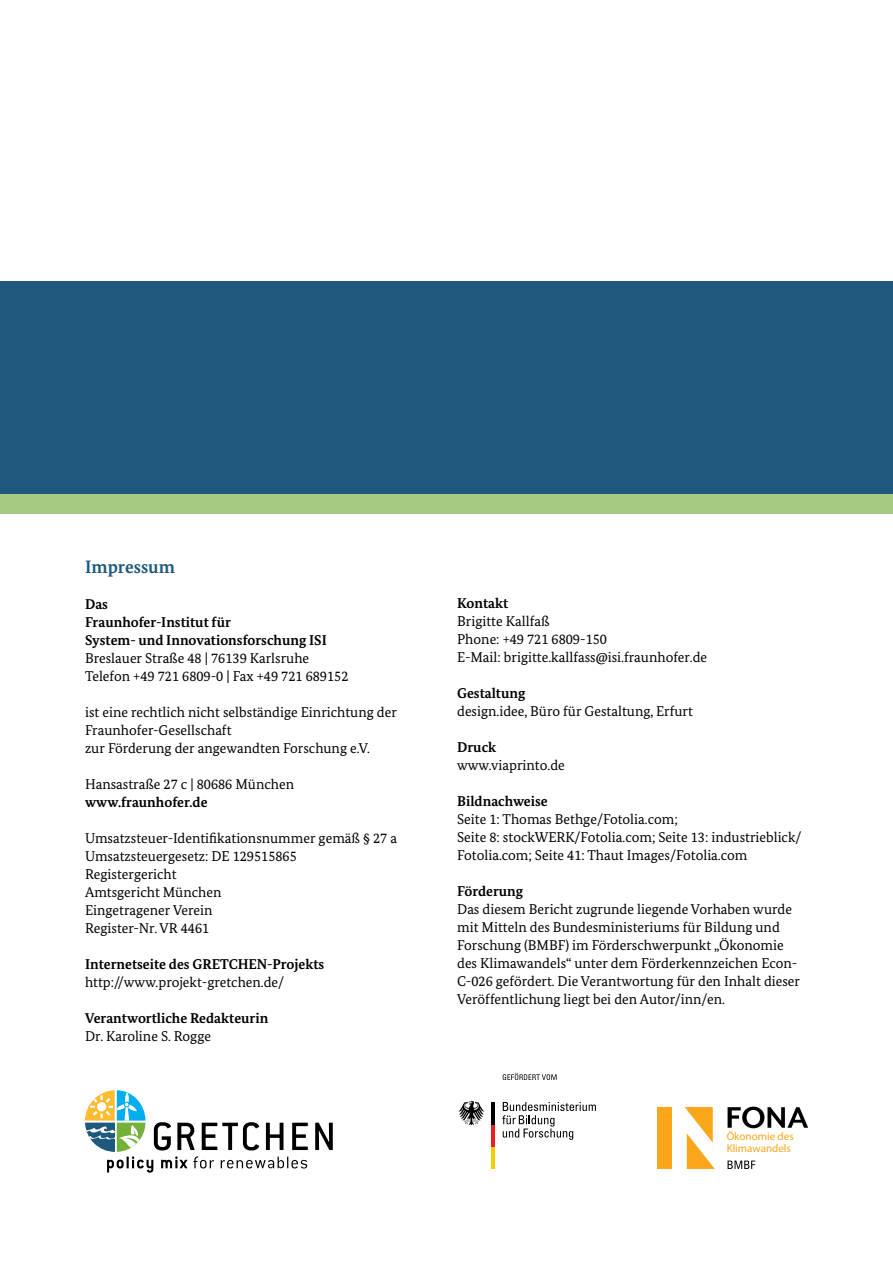
<style>
.page{position:relative;width:893px;height:1263px;background:#fff}
.page>*{position:absolute;margin:0;border:0;box-sizing:border-box;transform-origin:0 0}
.t1{font:700 18px "Bundes Serif";color:#1e597d}
.t2{font:14.25px/18px "Bundes Serif";color:#000}
.t3{font:700 14.25px/18px "Bundes Serif";color:#000}
.t4{font:condensed 11.1px/11.9px "Univers";color:#faa61a}
</style>
<div class="page">
<div style="left:0;top:281px;width:893px;height:221px;background:#1e597d"></div>
<div style="left:0;top:494px;width:893px;height:20px;background:#a7ca82"></div>
<svg style="left:85px;top:1090px;width:248px;height:83px"></svg>
<svg style="left:502px;top:1102px;width:94px;height:38px"></svg>
<hr style="left:491px;top:1146px;width:4px;height:22px;background:#f5ce00">
<hr style="left:491px;top:1124px;width:4px;height:22px;background:#ed1d24">
<hr style="left:491px;top:1102px;width:4px;height:22px;background:#000">
<svg style="left:458px;top:1101px;width:26px;height:24px"></svg>
<svg style="left:503px;top:1073px;width:54px;height:7px"></svg>
<div style="left:657px;top:1107px;width:15px;height:62px;background:#faa61a"></div>
<svg style="left:685px;top:1107px;width:30px;height:62px"></svg>
<svg style="left:728px;top:1160px;width:27px;height:9px"></svg>
<svg style="left:728px;top:1106px;width:80px;height:22px"></svg>
<h2 class="t1" style="left:85px;top:556px;width:91px">Impressum</h2>
<p class="t3" style="left:85px;top:595px;width:243px">Das<br>Fraunhofer-Institut für<br>System- und Innovationsforschung ISI</p>
<p class="t2" style="left:85px;top:649px;width:226px">Breslauer Straße 48 | 76139 Karlsruhe</p>
<p class="t2" style="left:85px;top:667px;width:265px">Telefon +49 721 6809-0 | Fax +49 721 689152</p>
<p class="t2" style="left:85px;top:703px;width:313px">ist eine rechtlich nicht selbständige Einrichtung der<br>Fraunhofer-Gesellschaft<br>zur Förderung der angewandten Forschung e.V.</p>
<p class="t2" style="left:85px;top:775px;width:210px">Hansastraße 27 c | 80686 München</p>
<p class="t3" style="left:85px;top:793px;width:124px">www.fraunhofer.de</p>
<p class="t2" style="left:85px;top:829px;width:313px">Umsatzsteuer-Identifikationsnummer gemäß § 27 a</p>
<p class="t2" style="left:85px;top:847px;width:213px">Umsatzsteuergesetz: DE 129515865</p>
<p class="t2" style="left:85px;top:865px;width:93px">Registergericht</p>
<p class="t2" style="left:85px;top:883px;width:138px">Amtsgericht München</p>
<p class="t2" style="left:85px;top:901px;width:129px">Eingetragener Verein</p>
<p class="t2" style="left:85px;top:919px;width:126px">Register-Nr. VR 4461</p>
<p class="t3" style="left:85px;top:955px;width:241px">Internetseite des GRETCHEN-Projekts</p>
<p class="t2" style="left:85px;top:973px;width:201px">http://www.projekt-gretchen.de/</p>
<h3 class="t3" style="left:85px;top:1009px;width:185px">Verantwortliche Redakteurin</h3>
<p class="t2" style="left:85px;top:1027px;width:128px">Dr. Karoline S. Rogge</p>
<h3 class="t3" style="left:457px;top:594px;width:53px">Kontakt</h3>
<p class="t2" style="left:457px;top:612px;width:94px">Brigitte Kallfaß</p>
<p class="t2" style="left:457px;top:630px;width:151px">Phone: +49 721 6809-150</p>
<p class="t2" style="left:457px;top:648px;width:252px">E-Mail: brigitte.kallfass@isi.fraunhofer.de</p>
<h3 class="t3" style="left:457px;top:684px;width:70px">Gestaltung</h3>
<p class="t2" style="left:457px;top:702px;width:237px">design.idee, Büro für Gestaltung, Erfurt</p>
<h3 class="t3" style="left:457px;top:738px;width:41px">Druck</h3>
<p class="t2" style="left:457px;top:756px;width:109px">www.viaprinto.de</p>
<h3 class="t3" style="left:457px;top:792px;width:92px">Bildnachweise</h3>
<p class="t2" style="left:457px;top:810px;width:346px">Seite 1: Thomas Bethge/Fotolia.com;<br>Seite 8: stockWERK/Fotolia.com; Seite 13: industrieblick/<br>Fotolia.com; Seite 41: Thaut Images/Fotolia.com</p>
<h3 class="t3" style="left:457px;top:882px;width:68px">Förderung</h3>
<p class="t2" style="left:457px;top:900px;width:344px">Das diesem Bericht zugrunde liegende Vorhaben wurde mit Mitteln des Bundesministeriums für Bildung und Forschung (BMBF) im Förderschwerpunkt „Ökonomie des Klimawandels“ unter dem Förderkennzeichen Econ-C-026 gefördert. Die Verantwortung für den Inhalt dieser Veröffentlichung liegt bei den Autor/inn/en.</p>
<p class="t4" style="left:727px;top:1130px;width:69px">Ökonomie des<br>Klimawandels</p>
</div>
